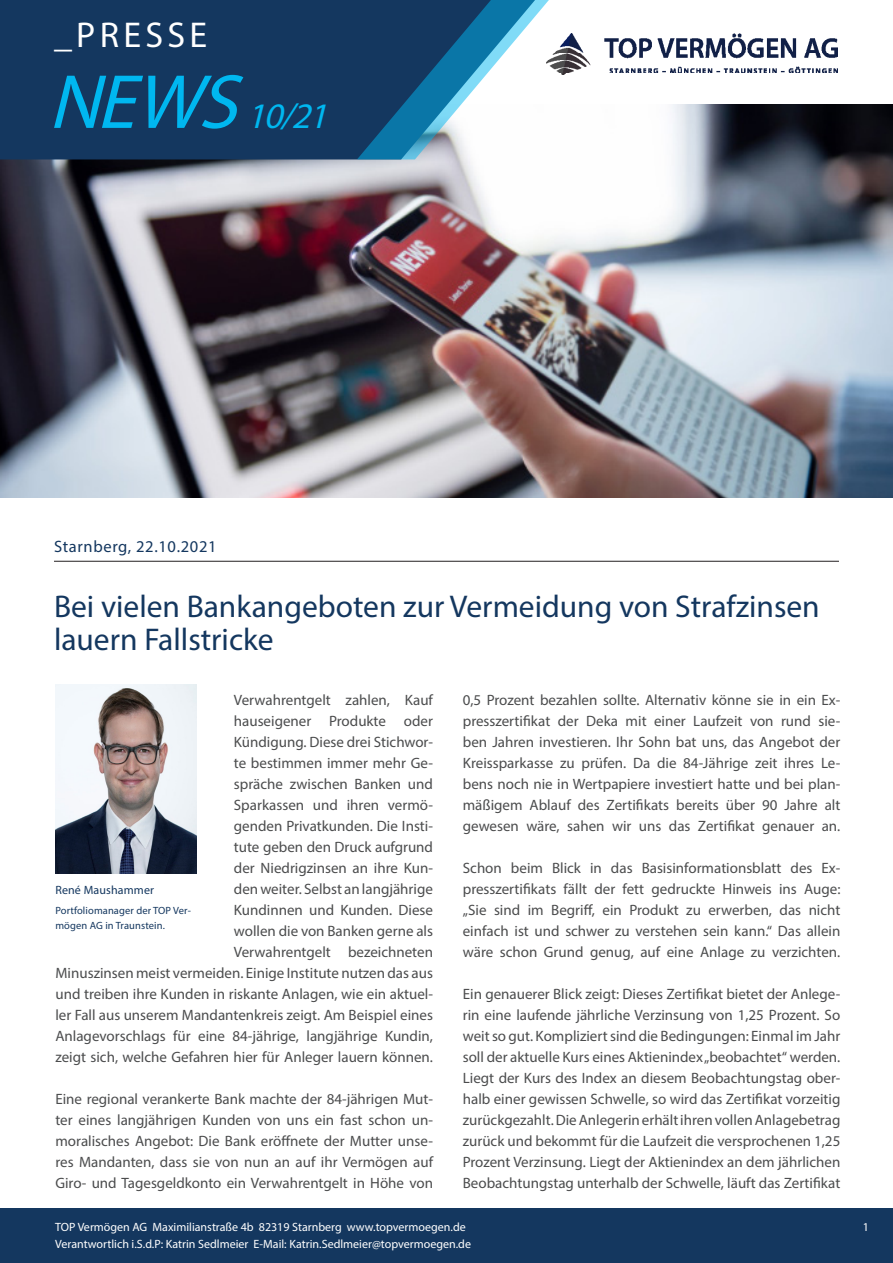
<style>
.page{position:relative;width:893px;height:1263px;background:#fff}
.page>*{position:absolute;margin:0;border:0;box-sizing:border-box;transform-origin:0 0}
.t1{font:italic 36px "Myriad Pro";color:#00b7f0}
.t2{font:36px "Myriad Pro";letter-spacing:.12em;color:#fff}
.Copy_The_Sans{font:31.5px/33px "Myriad Pro";color:#14375f}
.Copy_The_Sans-2{font:16.5px "Myriad Pro";letter-spacing:.04em;color:#14375f}
.Copy_The_Sans-3{font:15px/21px "Myriad Pro";color:#4b4c4d;text-align:justify}
.Copy_The_Sans-4{font:12px "Myriad Pro";color:#fff}
.t3{font:12px "Myriad Pro";letter-spacing:.01em;color:#14375f}
.t4{font:10.5px/15px "Myriad Pro";letter-spacing:.01em;color:#14375f}
.s1{font-size:77.4px}
</style>
<div class="page">
<img style="left:0;top:104px;width:893px;height:393px">
<div style="left:0;top:1209px;width:893px;height:54px;background:#14375f"></div>
<img style="left:55px;top:685px;width:142px;height:188px">
<img style="left:549px;top:34px;width:288px;height:40px">
<div style="left:0;top:0;width:357px;height:159px;background:#14375f"></div>
<svg style="left:357px;top:0;width:192px;height:159px"></svg>
<hr style="left:54px;top:561px;width:785px;height:1px;background:#231f20">
<p class="t2" style="left:54px;top:13px;width:155px">_PRESSE</p>
<p class="t1" style="left:48px;top:94px;width:291px"><span class="s1">NEWS</span>10/21</p>
<p class="Copy_The_Sans-2" style="left:54px;top:537px;width:164px">Starnberg, 22.10.2021</p>
<p class="Copy_The_Sans" style="left:54px;top:589px;width:767px">Bei vielen Bankangeboten zur Vermeidung von Strafzinsen lauern Fallstricke</p>
<p class="Copy_The_Sans-3" style="left:55px;top:689px;width:379px;text-align:right">Verwahrentgelt zahlen, Kauf<br>hauseigener Produkte oder<br>Kündigung. Diese drei Stichwor-<br>te bestimmen immer mehr Ge-<br>spräche zwischen Banken und<br>Sparkassen und ihren vermö-<br>genden Privatkunden. Die Insti-<br>tute geben den Druck aufgrund<br>der Niedrigzinsen an ihre Kun-<br>den weiter. Selbst an langjährige<br>Kundinnen und Kunden. Diese<br>wollen die von Banken gerne als<br>Verwahrentgelt bezeichneten<br>Minuszinsen meist vermeiden. Einige Institute nutzen das aus und treiben ihre Kunden in riskante Anlagen, wie ein aktuel&shy;ler Fall aus unserem Mandantenkreis zeigt. Am Beispiel eines Anlagevorschlags für eine 84-jährige, langjährige Kundin, zeigt sich, welche Gefahren hier für Anleger lauern können.</p>
<p class="Copy_The_Sans-3" style="left:55px;top:1088px;width:379px">Eine regional verankerte Bank machte der 84-jährigen Mut&shy;ter eines langjährigen Kunden von uns ein fast schon un&shy;moralisches Angebot: Die Bank eröffnete der Mutter unse&shy;res Mandanten, dass sie von nun an auf ihr Vermögen auf Giro- und Tagesgeldkonto ein Verwahrentgelt in Höhe von</p>
<p class="t3" style="left:55px;top:883px;width:100px">René Maushammer</p>
<p class="t4" style="left:55px;top:902px;width:137px">Portfoliomanager der TOP Ver&shy;mögen AG in Traunstein.</p>
<p class="Copy_The_Sans-3" style="left:463px;top:689px;width:379px">0,5 Prozent bezahlen sollte. Alternativ könne sie in ein Ex&shy;presszertifikat der Deka mit einer Laufzeit von rund sie&shy;ben Jahren investieren. Ihr Sohn bat uns, das Angebot der Kreissparkasse zu prüfen. Da die 84-Jährige zeit ihres Le&shy;bens noch nie in Wertpapiere investiert hatte und bei plan&shy;mäßigem Ablauf des Zertifikats bereits über 90 Jahre alt gewesen wäre, sahen wir uns das Zertifikat genauer an.</p>
<p class="Copy_The_Sans-3" style="left:463px;top:857px;width:379px">Schon beim Blick in das Basisinformationsblatt des Ex&shy;presszertifikats fällt der fett gedruckte Hinweis ins Auge: „Sie sind im Begriff, ein Produkt zu erwerben, das nicht einfach ist und schwer zu verstehen sein kann.“ Das allein wäre schon Grund genug, auf eine Anlage zu verzichten.</p>
<p class="Copy_The_Sans-3" style="left:463px;top:983px;width:379px">Ein genauerer Blick zeigt: Dieses Zertifikat bietet der Anlege&shy;rin eine laufende jährliche Verzinsung von 1,25 Prozent. So weit so gut. Kompliziert sind die Bedingungen: Einmal im Jahr soll der aktuelle Kurs eines Aktienindex „beobachtet“ werden.<br>Liegt der Kurs des Index an diesem Beobachtungstag ober&shy;halb einer gewissen Schwelle, so wird das Zertifikat vorzeitig zurückgezahlt. Die Anlegerin erhält ihren vollen Anlagebetrag zurück und bekommt für die Laufzeit die versprochenen 1,25<br>Prozent Verzinsung. Liegt der Aktienindex an dem jährlichen Beobachtungstag unterhalb der Schwelle, läuft das Zertifikat</p>
<p class="Copy_The_Sans-4" style="left:55px;top:1220px;width:412px">TOP Vermögen AG Maximilianstraße 4b 82319 Starnberg www.topvermoegen.de</p>
<p class="Copy_The_Sans-4" style="left:55px;top:1237px;width:417px">Verantwortlich i.S.d.P: Katrin Sedlmeier E-Mail: Katrin.Sedlmeier@topvermoegen.de</p>
<p class="Copy_The_Sans-4" style="left:863px;top:1220px;width:8px">1</p>
</div>
